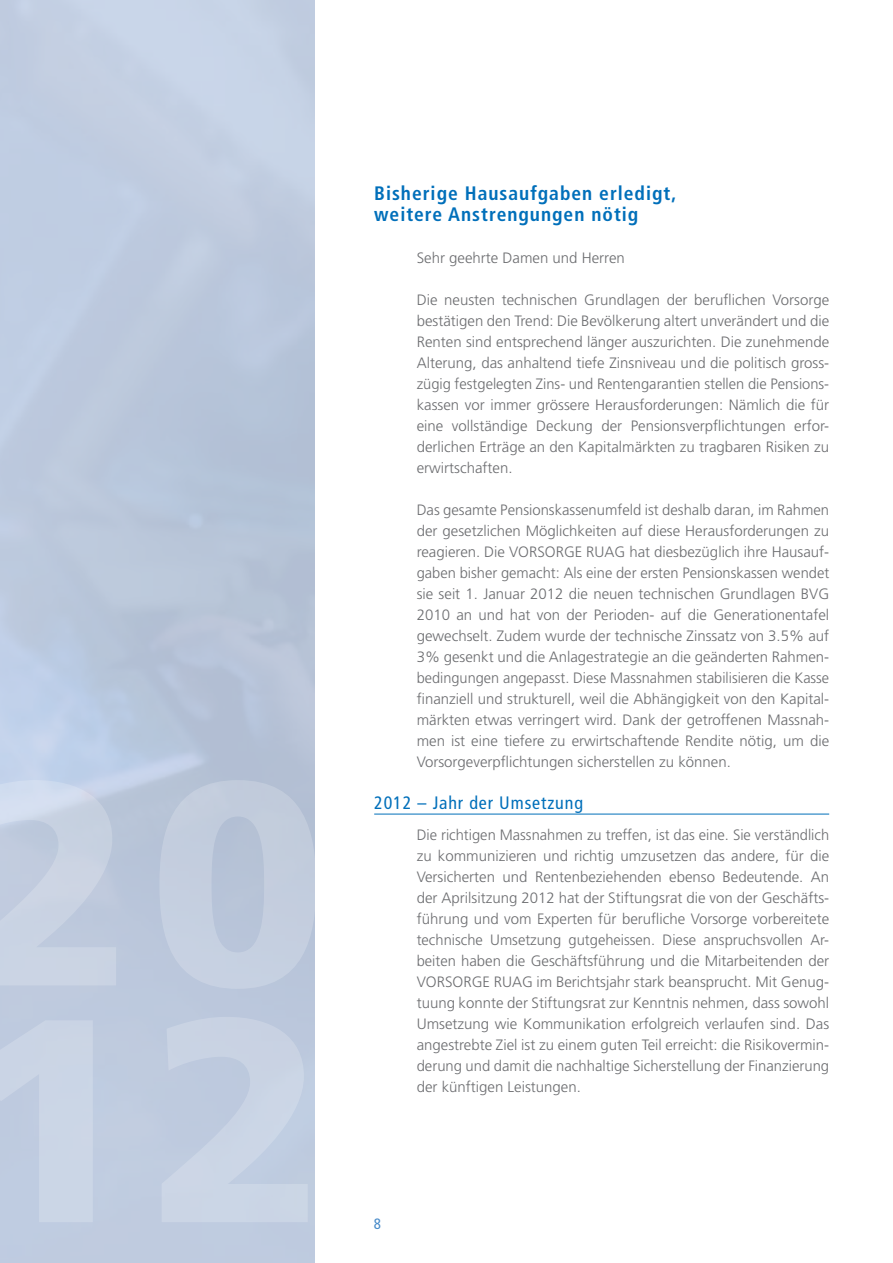
<style>
.page{position:relative;width:893px;height:1263px;background:#fff}
.page>*{position:absolute;margin:0;border:0;box-sizing:border-box;transform-origin:0 0}
.t1{font:700 condensed 19.5px/21px "Frutiger LT Std";letter-spacing:.05em;color:#006fba}
.t2{font:condensed 18px "Frutiger LT Std";letter-spacing:.05em;color:#006fba}
.t3{font:300 15px/21px "Frutiger LT Std";color:#6c6d70;text-align:justify}
.t4{font:condensed 15px "Frutiger LT Std";color:#488bc9}
</style>
<div class="page">
<hr style="left:374px;top:814px;width:455px;height:1px;background:#006fba">
<h1 class="t1" style="left:374px;top:182px;width:304px">Bisherige Hausaufgaben erledigt, weitere Anstrengungen nötig</h1>
<p class="t3" style="left:417px;top:247px;width:210px">Sehr geehrte Damen und Herren</p>
<p class="t3" style="left:417px;top:289px;width:414px">Die neusten technischen Grundlagen der beruflichen Vorsorge bestätigen den Trend: Die Bevölkerung altert unverändert und die Renten sind entsprechend länger auszurichten. Die zunehmende Alterung, das anhaltend tiefe Zinsniveau und die politisch gross&shy;zügig festgelegten Zins- und Rentengarantien stellen die Pensions&shy;kassen vor immer grössere Herausforderungen: Nämlich die für eine vollständige Deckung der Pensionsverpflichtungen erfor&shy;derlichen Erträge an den Kapitalmärkten zu tragbaren Risiken zu erwirtschaften.</p>
<p class="t3" style="left:417px;top:499px;width:414px">Das gesamte Pensionskassenumfeld ist deshalb daran, im Rahmen der gesetzlichen Möglichkeiten auf diese Herausforderungen zu reagieren. Die VORSORGE RUAG hat diesbezüglich ihre Hausauf&shy;gaben bisher gemacht: Als eine der ersten Pensionskassen wendet sie seit 1. Januar 2012 die neuen technischen Grundlagen BVG 2010 an und hat von der Perioden- auf die Generationentafel gewechselt. Zudem wurde der technische Zinssatz von 3.5% auf 3% gesenkt und die Anlagestrategie an die geänderten Rahmen&shy;bedingungen angepasst. Diese Massnahmen stabilisieren die Kasse finanziell und strukturell, weil die Abhängigkeit von den Kapital&shy;märkten etwas verringert wird. Dank der getroffenen Massnah&shy;men ist eine tiefere zu erwirtschaftende Rendite nötig, um die Vorsorgeverpflichtungen sicherstellen zu können.</p>
<p class="t2" style="left:374px;top:792px;width:210px">2012 – Jahr der Umsetzung</p>
<p class="t3" style="left:417px;top:825px;width:414px">Die richtigen Massnahmen zu treffen, ist das eine. Sie verständlich zu kommunizieren und richtig umzusetzen das andere, für die Versicherten und Rentenbeziehenden ebenso Bedeutende. An der Aprilsitzung 2012 hat der Stiftungsrat die von der Geschäfts&shy;führung und vom Experten für berufliche Vorsorge vorbereitete technische Umsetzung gutgeheissen. Diese anspruchsvollen Ar&shy;beiten haben die Geschäftsführung und die Mitarbeitenden der VORSORGE RUAG im Berichtsjahr stark beansprucht. Mit Genug&shy;tuung konnte der Stiftungsrat zur Kenntnis nehmen, dass sowohl Umsetzung wie Kommunikation erfolgreich verlaufen sind. Das angestrebte Ziel ist zu einem guten Teil erreicht: die Risikovermin&shy;derung und damit die nachhaltige Sicherstellung der Finanzierung der künftigen Leistungen.</p>
<p class="t4" style="left:374px;top:1215px;width:9px">8</p>
</div>
